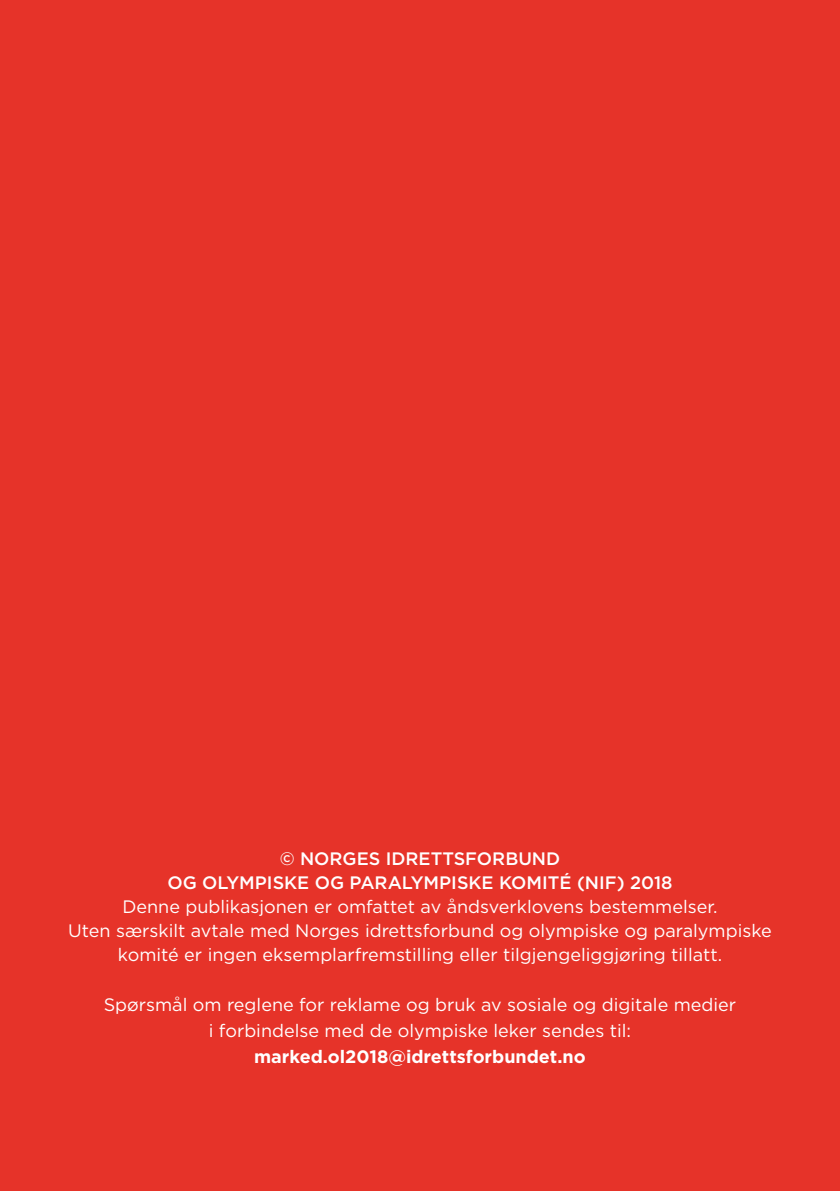
<style>
.page{position:relative;width:840px;height:1191px;background:#fff}
.page>*{position:absolute;margin:0;border:0;box-sizing:border-box;transform-origin:0 0}
.t1{font:18px/24px "Gotham";color:#fff;text-align:center}
.t2{font:500 18px/24px "Gotham";color:#fff;text-align:center}
.t3{font:700 18px "Gotham";color:#fff}
</style>
<div class="page">
<div style="left:0;top:0;width:839px;height:1191px;background:#e63329"></div>
<p class="t2" style="left:167px;top:846px;width:506px">© NORGES IDRETTSFORBUND<br>OG OLYMPISKE OG PARALYMPISKE KOMITÉ (NIF) 2018</p>
<p class="t1" style="left:68px;top:894px;width:704px">Denne publikasjonen er omfattet av åndsverklovens bestemmelser.<br>Uten særskilt avtale med Norges idrettsforbund og olympiske og paralympiske komité er ingen eksemplarfremstilling eller tilgjengeliggjøring tillatt.</p>
<p class="t1" style="left:104px;top:991px;width:633px;line-height:26px">Spørsmål om reglene for reklame og bruk av sosiale og digitale medier i forbindelse med de olympiske leker sendes til:</p>
<p class="t3" style="left:254px;top:1045px;width:333px">marked.ol2018@idrettsforbundet.no</p>
</div>
